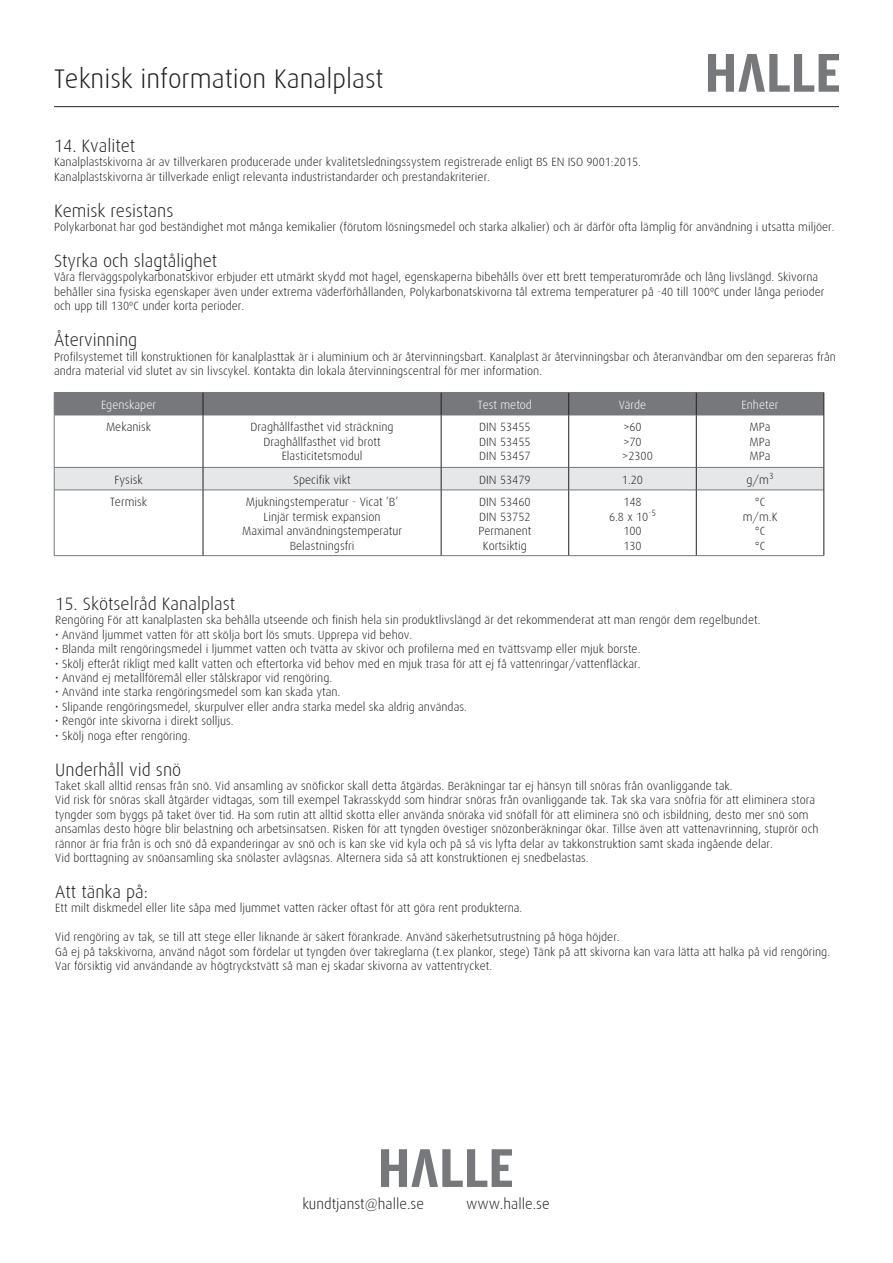
<style>
.page{position:relative;width:893px;height:1263px;background:#fff}
.page>*{position:absolute;margin:0;border:0;box-sizing:border-box;transform-origin:0 0}
.t1{font:300 27px "Dax";color:#231f20}
.t2{font:300 18px "Dax";color:#231f20}
.t3{font:300 15px "Dax";color:#231f20}
.t4{font:300 12px/14.4px "Dax";color:#231f20}
.t5{font:300 12px "Dax";color:#fff}
</style>
<div class="page">
<hr style="left:54px;top:106px;width:785px;height:1px;background:#231f20">
<svg style="left:708px;top:54px;width:131px;height:38px"></svg>
<hr style="left:54px;top:415px;width:149px;height:1px;background:#76787b">
<hr style="left:54px;top:415px;width:1px;height:52px;background:#76787b">
<hr style="left:54px;top:490px;width:149px;height:1px;background:#76787b">
<hr style="left:54px;top:490px;width:1px;height:65px;background:#76787b">
<hr style="left:54px;top:555px;width:149px;height:1px;background:#76787b">
<hr style="left:441px;top:415px;width:128px;height:1px;background:#76787b">
<hr style="left:441px;top:490px;width:128px;height:1px;background:#76787b">
<hr style="left:441px;top:555px;width:128px;height:1px;background:#76787b">
<hr style="left:203px;top:415px;width:238px;height:1px;background:#76787b">
<hr style="left:203px;top:490px;width:238px;height:1px;background:#76787b">
<hr style="left:203px;top:555px;width:238px;height:1px;background:#76787b">
<hr style="left:203px;top:415px;width:1px;height:52px;background:#231f20">
<hr style="left:441px;top:415px;width:1px;height:52px;background:#231f20">
<hr style="left:203px;top:490px;width:1px;height:65px;background:#231f20">
<hr style="left:441px;top:490px;width:1px;height:65px;background:#231f20">
<hr style="left:569px;top:415px;width:127px;height:1px;background:#76787b">
<hr style="left:569px;top:490px;width:127px;height:1px;background:#76787b">
<hr style="left:569px;top:555px;width:127px;height:1px;background:#76787b">
<hr style="left:568px;top:415px;width:1px;height:52px;background:#231f20">
<hr style="left:568px;top:490px;width:1px;height:65px;background:#231f20">
<hr style="left:696px;top:415px;width:128px;height:1px;background:#76787b">
<hr style="left:696px;top:490px;width:128px;height:1px;background:#76787b">
<hr style="left:696px;top:555px;width:128px;height:1px;background:#76787b">
<hr style="left:696px;top:415px;width:1px;height:52px;background:#231f20">
<hr style="left:696px;top:490px;width:1px;height:65px;background:#231f20">
<div style="left:54px;top:392px;width:771px;height:23px;background:#76787b"></div>
<hr style="left:824px;top:415px;width:1px;height:52px;background:#231f20">
<svg style="left:54px;top:467px;width:771px;height:23px;background:#dddee0"></svg>
<hr style="left:824px;top:490px;width:1px;height:65px;background:#231f20">
<svg style="left:381px;top:1149px;width:131px;height:38px"></svg>
<p class="t1" style="left:54px;top:63px;width:331px">Teknisk information Kanalplast</p>
<p class="t2" style="left:54px;top:136px;width:83px">14. Kvalitet</p>
<p class="t4" style="left:54px;top:155px;width:589px">Kanalplastskivorna är av tillverkaren producerade under kvalitetsledningssystem registrerade enligt BS EN ISO 9001:2015.</p>
<p class="t4" style="left:54px;top:169px;width:438px">Kanalplastskivorna är tillverkade enligt relevanta industristandarder och prestandakriterier.</p>
<p class="t2" style="left:54px;top:201px;width:121px">Kemisk resistans</p>
<p class="t4" style="left:54px;top:220px;width:782px">Polykarbonat har god beständighet mot många kemikalier (förutom lösningsmedel och starka alkalier) och är därför ofta lämplig för användning i utsatta miljöer.</p>
<p class="t2" style="left:54px;top:251px;width:165px">Styrka och slagtålighet</p>
<p class="t4" style="left:54px;top:270px;width:772px">Våra flerväggspolykarbonatskivor erbjuder ett utmärkt skydd mot hagel, egenskaperna bibehålls över ett brett temperaturområde och lång livslängd. Skivorna behåller sina fysiska egenskaper även under extrema väderförhållanden, Polykarbonatskivorna tål extrema temperaturer på -40 till 100ºC under långa perioder och upp till 130ºC under korta perioder.</p>
<p class="t2" style="left:54px;top:330px;width:85px">Återvinning</p>
<p class="t4" style="left:54px;top:349px;width:783px">Profilsystemet till konstruktionen för kanalplasttak är i aluminium och är återvinningsbart. Kanalplast är återvinningsbar och återanvändbar om den separeras från andra material vid slutet av sin livscykel. Kontakta din lokala återvinningscentral för mer information.</p>
<p class="t5" style="left:101px;top:398px;width:56px">Egenskaper</p>
<p class="t5" style="left:478px;top:398px;width:56px">Test metod</p>
<p class="t5" style="left:619px;top:398px;width:29px">Värde</p>
<p class="t5" style="left:742px;top:398px;width:38px">Enheter</p>
<p class="t4" style="left:106px;top:420px;width:47px">Mekanisk</p>
<p class="t4" style="left:251px;top:420px;width:144px">Draghållfasthet vid sträckning</p>
<p class="t4" style="left:264px;top:435px;width:118px">Draghållfasthet vid brott</p>
<p class="t4" style="left:282px;top:449px;width:82px">Elasticitetsmodul</p>
<p class="t4" style="left:479px;top:420px;width:53px">DIN 53455</p>
<p class="t4" style="left:479px;top:435px;width:53px">DIN 53455</p>
<p class="t4" style="left:479px;top:449px;width:53px">DIN 53457</p>
<p class="t4" style="left:623px;top:420px;width:20px">&gt;60</p>
<p class="t4" style="left:623px;top:435px;width:20px">&gt;70</p>
<p class="t4" style="left:622px;top:449px;width:32px">&gt;2300</p>
<p class="t4" style="left:749px;top:420px;width:23px">MPa</p>
<p class="t4" style="left:749px;top:435px;width:23px">MPa</p>
<p class="t4" style="left:749px;top:449px;width:23px">MPa</p>
<p class="t4" style="left:115px;top:473px;width:30px">Fysisk</p>
<p class="t4" style="left:294px;top:473px;width:59px">Specifik vikt</p>
<p class="t4" style="left:479px;top:473px;width:53px">DIN 53479</p>
<p class="t4" style="left:622px;top:473px;width:23px">1.20</p>
<p class="t4" style="left:746px;top:473px;width:29px">g/m<sup>3</sup></p>
<p class="t4" style="left:110px;top:495px;width:39px">Termisk</p>
<p class="t4" style="left:246px;top:495px;width:154px">Mjukningstemperatur - Vicat ’B’</p>
<p class="t4" style="left:264px;top:510px;width:119px">Linjär termisk expansion</p>
<p class="t4" style="left:242px;top:524px;width:161px">Maximal användningstemperatur</p>
<p class="t4" style="left:290px;top:538px;width:66px">Belastningsfri</p>
<p class="t4" style="left:479px;top:495px;width:53px">DIN 53460</p>
<p class="t4" style="left:479px;top:510px;width:53px">DIN 53752</p>
<p class="t4" style="left:478px;top:524px;width:55px">Permanent</p>
<p class="t4" style="left:483px;top:538px;width:46px">Kortsiktig</p>
<p class="t4" style="left:623px;top:495px;width:20px">148</p>
<p class="t4" style="left:609px;top:510px;width:49px">6.8 x 10<sup>-5</sup></p>
<p class="t4" style="left:623px;top:524px;width:20px">100</p>
<p class="t4" style="left:623px;top:538px;width:20px">130</p>
<p class="t4" style="left:755px;top:495px;width:12px">°C</p>
<p class="t4" style="left:743px;top:510px;width:36px">m/m.K</p>
<p class="t4" style="left:755px;top:524px;width:12px">°C</p>
<p class="t4" style="left:755px;top:538px;width:12px">°C</p>
<p class="t2" style="left:55px;top:594px;width:181px">15. Skötselråd Kanalplast</p>
<p class="t4" style="left:55px;top:613px;width:707px">Rengöring För att kanalplasten ska behålla utseende och finish hela sin produktlivslängd är det rekommenderat att man rengör dem regelbundet.</p>
<p class="t4" style="left:55px;top:628px;width:359px">• Använd ljummet vatten för att skölja bort lös smuts. Upprepa vid behov.</p>
<p class="t4" style="left:55px;top:642px;width:587px">• Blanda milt rengöringsmedel i ljummet vatten och tvätta av skivor och profilerna med en tvättsvamp eller mjuk borste.</p>
<p class="t4" style="left:55px;top:656px;width:587px">• Skölj efteråt rikligt med kallt vatten och eftertorka vid behov med en mjuk trasa för att ej få vattenringar/vattenfläckar.</p>
<p class="t4" style="left:55px;top:671px;width:279px">• Använd ej metallföremål eller stålskrapor vid rengöring.</p>
<p class="t4" style="left:55px;top:685px;width:287px">• Använd inte starka rengöringsmedel som kan skada ytan.</p>
<p class="t4" style="left:55px;top:700px;width:413px">• Slipande rengöringsmedel, skurpulver eller andra starka medel ska aldrig användas.</p>
<p class="t4" style="left:55px;top:714px;width:180px">• Rengör inte skivorna i direkt solljus.</p>
<p class="t4" style="left:55px;top:728px;width:137px">• Skölj noga efter rengöring.</p>
<p class="t2" style="left:55px;top:759px;width:127px">Underhåll vid snö</p>
<p class="t4" style="left:55px;top:779px;width:679px">Taket skall alltid rensas från snö. Vid ansamling av snöfickor skall detta åtgärdas. Beräkningar tar ej hänsyn till snöras från ovanliggande tak.</p>
<p class="t4" style="left:55px;top:793px;width:765px">Vid risk för snöras skall åtgärder vidtagas, som till exempel Takrasskydd som hindrar snöras från ovanliggande tak. Tak ska vara snöfria för att eliminera stora tyngder som byggs på taket över tid. Ha som rutin att alltid skotta eller använda snöraka vid snöfall för att eliminera snö och isbildning, desto mer snö som ansamlas desto högre blir belastning och arbetsinsatsen. Risken för att tyngden övestiger snözonberäkningar ökar. Tillse även att vattenavrinning, stuprör och rännor är fria från is och snö då expanderingar av snö och is kan ske vid kyla och på så vis lyfta delar av takkonstruktion samt skada ingående delar.</p>
<p class="t4" style="left:55px;top:851px;width:535px">Vid borttagning av snöansamling ska snölaster avlägsnas. Alternera sida så att konstruktionen ej snedbelastas.</p>
<p class="t2" style="left:55px;top:882px;width:94px">Att tänka på:</p>
<p class="t4" style="left:55px;top:901px;width:469px">Ett milt diskmedel eller lite såpa med ljummet vatten räcker oftast för att göra rent produkterna.</p>
<p class="t4" style="left:55px;top:930px;width:566px">Vid rengöring av tak, se till att stege eller liknande är säkert förankrade. Använd säkerhetsutrustning på höga höjder.</p>
<p class="t4" style="left:55px;top:944px;width:776px">Gå ej på takskivorna, använd något som fördelar ut tyngden över takreglarna (t.ex plankor, stege) Tänk på att skivorna kan vara lätta att halka på vid rengöring.<br>Var försiktig vid användande av högtryckstvätt så man ej skadar skivorna av vattentrycket.</p>
<p class="t3" style="left:302px;top:1196px;width:123px">kundtjanst@halle.se</p>
<p class="t3" style="left:466px;top:1196px;width:85px">www.halle.se</p>
</div>
